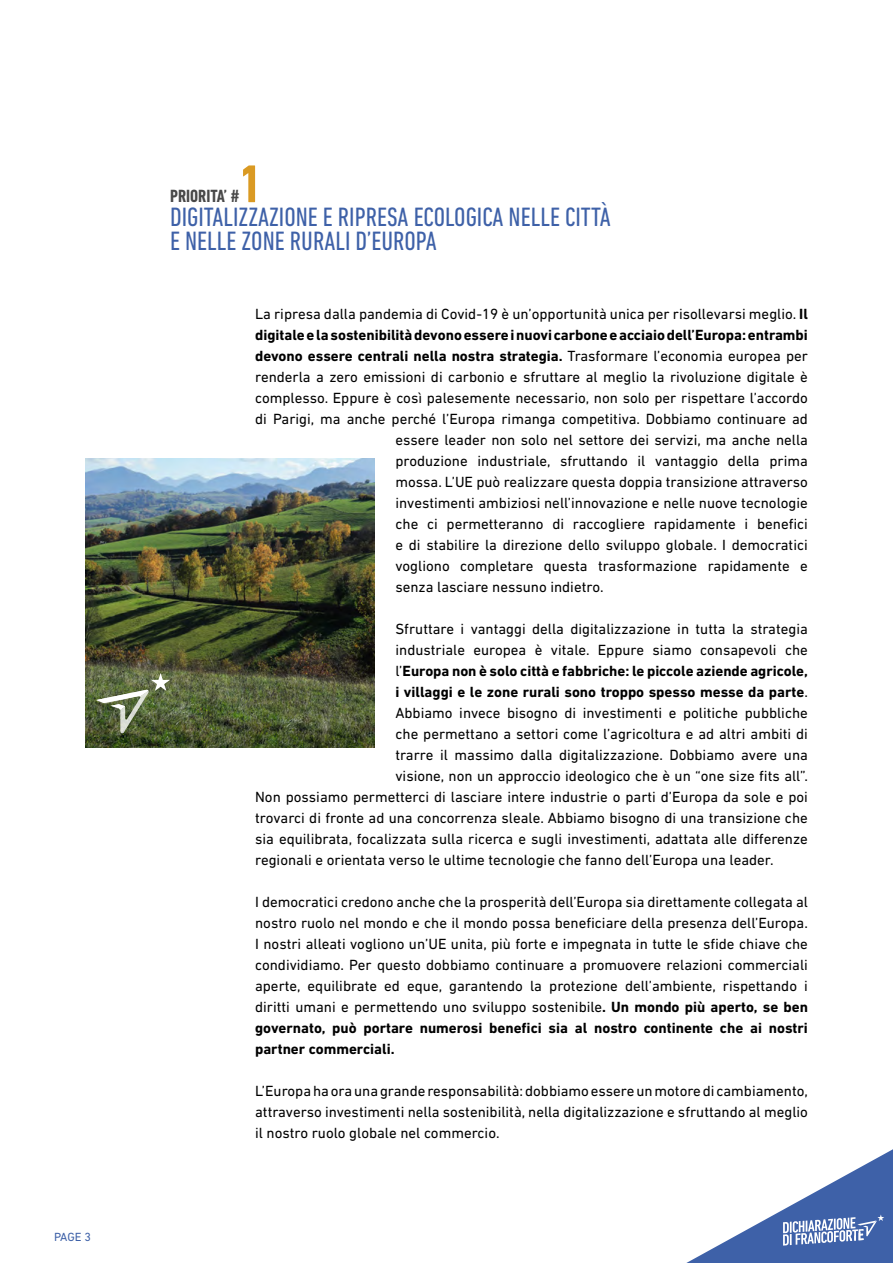
<style>
.page{position:relative;width:893px;height:1263px;background:#fff}
.page>*{position:absolute;margin:0;border:0;box-sizing:border-box;transform-origin:0 0}
.t1{font:700 condensed 54px "DIN Next LT Pro";color:#da9a23}
.t2{font:condensed 27px/24px "DIN Next LT Pro";color:#3e61a8}
.t3{font:700 condensed 18px "DIN Next LT Pro";color:#484848}
.t4{font:15px/21px "DIN Next LT Pro";color:#000;text-align:justify}
.t5{font:700 15px "DIN Next LT Pro";color:#000}
.t6{font:12px "DIN Next LT Pro";color:#3e61a8}
.s1{font-weight:700}
.s2{font-weight:400}
</style>
<div class="page">
<svg style="left:686px;top:1149px;width:207px;height:114px"></svg>
<img style="left:85px;top:458px;width:289px;height:289px">
<svg style="left:96px;top:673px;width:74px;height:60px;background:#6e7a57"></svg>
<p class="t6" style="left:54px;top:1230px;width:38px">PAGE 3</p>
<h1 class="t1" style="left:240px;top:153px;width:24px">1</h1>
<h2 class="t2" style="left:170px;top:205px;width:442px">DIGITALIZZAZIONE E RIPRESA ECOLOGICA NELLE CITTÀ<br>E NELLE ZONE RURALI D’EUROPA</h2>
<p class="t3" style="left:170px;top:186px;width:71px">PRIORITA’ #</p>
<p class="t4" style="left:255px;top:303px;width:554px">La ripresa dalla pandemia di Covid-19 è un’opportunità unica per risollevarsi meglio. <span class="s1">Il</span></p>
<p class="t5" style="left:255px;top:326px;width:554px">digitale e la sostenibilità devono essere i nuovi carbone e acciaio dell’Europa: entrambi</p>
<p class="t5" style="left:255px;top:347px;width:554px">devono essere centrali nella nostra strategia. <span class="s2">Trasformare l’economia europea per</span></p>
<p class="t4" style="left:255px;top:366px;width:554px">renderla a zero emissioni di carbonio e sfruttare al meglio la rivoluzione digitale è</p>
<p class="t4" style="left:255px;top:387px;width:554px">complesso. Eppure è così palesemente necessario, non solo per rispettare l’accordo</p>
<p class="t4" style="left:255px;top:408px;width:554px">di Parigi, ma anche perché l’Europa rimanga competitiva. Dobbiamo continuare ad</p>
<p class="t4" style="left:395px;top:429px;width:414px">essere leader non solo nel settore dei servizi, ma anche nella</p>
<p class="t4" style="left:395px;top:450px;width:414px">produzione industriale, sfruttando il vantaggio della prima</p>
<p class="t4" style="left:395px;top:471px;width:414px">mossa. L’UE può realizzare questa doppia transizione attraverso</p>
<p class="t4" style="left:395px;top:492px;width:414px">investimenti ambiziosi nell’innovazione e nelle nuove tecnologie</p>
<p class="t4" style="left:395px;top:513px;width:414px">che ci permetteranno di raccogliere rapidamente i benefici</p>
<p class="t4" style="left:395px;top:534px;width:414px">e di stabilire la direzione dello sviluppo globale. I democratici</p>
<p class="t4" style="left:395px;top:555px;width:414px">vogliono completare questa trasformazione rapidamente e</p>
<p class="t4" style="left:395px;top:576px;width:210px">senza lasciare nessuno indietro.</p>
<p class="t4" style="left:395px;top:618px;width:414px">Sfruttare i vantaggi della digitalizzazione in tutta la strategia</p>
<p class="t4" style="left:395px;top:639px;width:414px">industriale europea è vitale. Eppure siamo consapevoli che</p>
<p class="t5" style="left:395px;top:662px;width:414px"><span class="s2">l’</span>Europa non è solo città e fabbriche: le piccole aziende agricole,</p>
<p class="t5" style="left:395px;top:683px;width:414px">i villaggi e le zone rurali sono troppo spesso messe da parte<span class="s2">.</span></p>
<p class="t4" style="left:395px;top:702px;width:414px">Abbiamo invece bisogno di investimenti e politiche pubbliche</p>
<p class="t4" style="left:395px;top:723px;width:414px">che permettano a settori come l’agricoltura e ad altri ambiti di</p>
<p class="t4" style="left:395px;top:744px;width:414px">trarre il massimo dalla digitalizzazione. Dobbiamo avere una</p>
<p class="t4" style="left:395px;top:765px;width:414px">visione, non un approccio ideologico che è un “one size fits all”.</p>
<p class="t4" style="left:255px;top:786px;width:554px">Non possiamo permetterci di lasciare intere industrie o parti d’Europa da sole e poi</p>
<p class="t4" style="left:255px;top:807px;width:554px">trovarci di fronte ad una concorrenza sleale. Abbiamo bisogno di una transizione che</p>
<p class="t4" style="left:255px;top:828px;width:554px">sia equilibrata, focalizzata sulla ricerca e sugli investimenti, adattata alle differenze</p>
<p class="t4" style="left:255px;top:849px;width:520px">regionali e orientata verso le ultime tecnologie che fanno dell’Europa una leader.</p>
<p class="t4" style="left:255px;top:891px;width:554px">I democratici credono anche che la prosperità dell’Europa sia direttamente collegata al nostro ruolo nel mondo e che il mondo possa beneficiare della presenza dell’Europa.<br>I nostri alleati vogliono un’UE unita, più forte e impegnata in tutte le sfide chiave che condividiamo. Per questo dobbiamo continuare a promuovere relazioni commerciali aperte, equilibrate ed eque, garantendo la protezione dell’ambiente, rispettando i diritti umani e permettendo uno sviluppo sostenibile<span class="s1">. Un mondo più aperto, se ben governato, può portare numerosi benefici sia al nostro continente che ai nostri partner commerciali.</span></p>
<p class="t4" style="left:255px;top:1080px;width:554px">L’Europa ha ora una grande responsabilità: dobbiamo essere un motore di cambiamento, attraverso investimenti nella sostenibilità, nella digitalizzazione e sfruttando al meglio il nostro ruolo globale nel commercio.</p>
</div>
